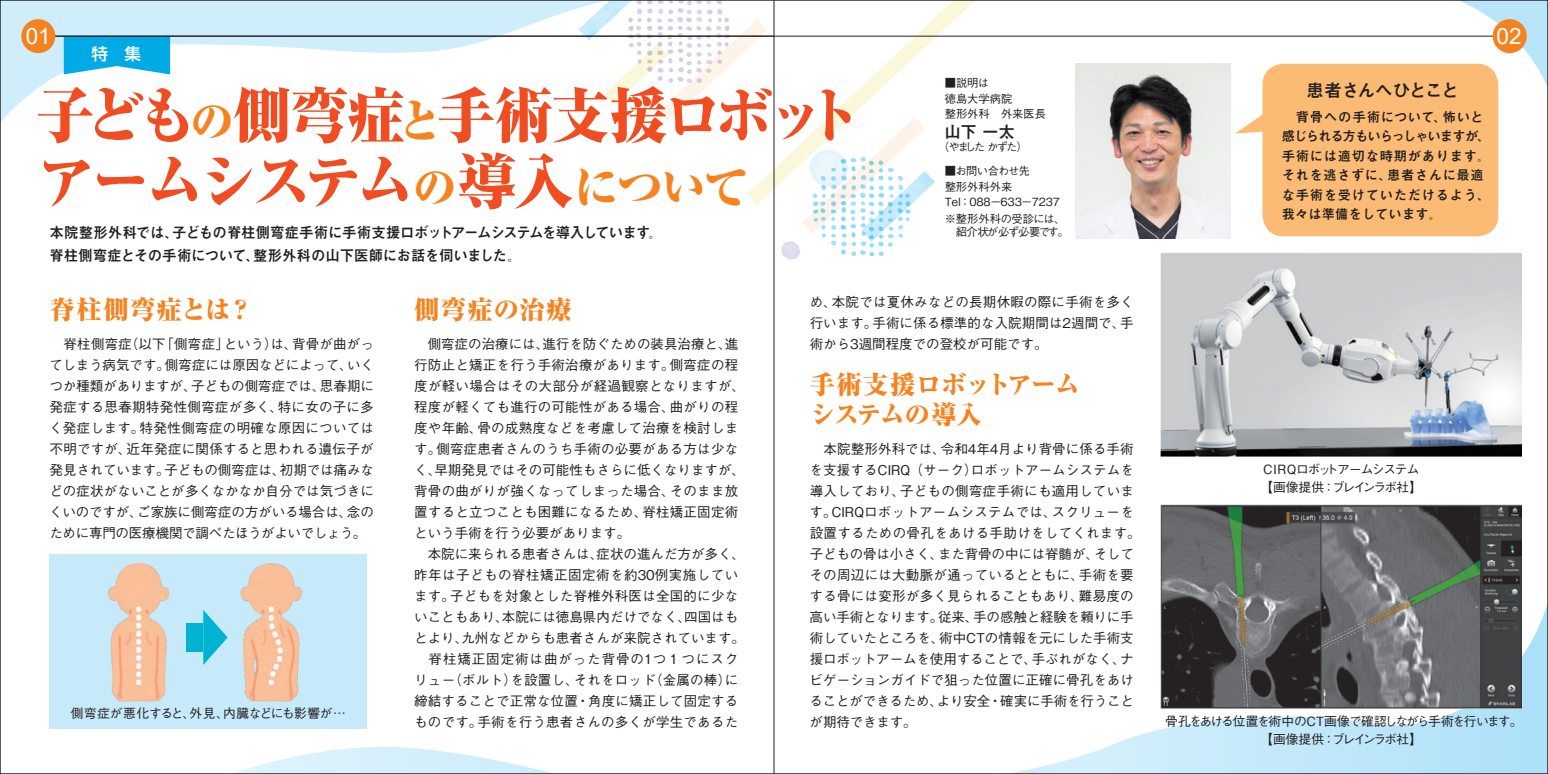
<style>
.page{position:relative;width:1548px;height:774px;background:#fff}
.page>*{position:absolute;margin:0;border:0;box-sizing:border-box;transform-origin:0 0}
.t1{font:800 expanded 60px/66px "Ryumin Pr 6";letter-spacing:-.09em;color:#f04d22}
.t2{font:800 expanded 25.5px/30px "Ryumin Pr 6";letter-spacing:-.04em;color:#f58420}
.t3{font:800 expanded 25.5px "Ryumin Pr 6";letter-spacing:.035em;color:#f58420}
.t4{font:800 expanded 25.5px "Ryumin Pr 6";letter-spacing:.005em;color:#f58420}
.t5{font:22.5px "Arial";color:#fff}
.t6{font:700 18px "Mi Go MB1 Std De";letter-spacing:-.06em;color:#231f20}
.t7{font:700 16.5px "Mi Go MB1 Std De";color:#231f20}
.t8{font:500 16.5px "UD Shin Go Pro";color:#fff}
.t9{font:700 15px/22.5px "Mi Go MB1 Std De";letter-spacing:-.03em;color:#231f20}
.t10{font:500 13.5px/21px "Gothic BBB Pr 6";letter-spacing:.01em;color:#231f20;text-align:justify}
.t11{font:700 13.5px/19.5px "Mi Go MB1 Std De";letter-spacing:.04em;color:#231f20}
.t12{font:500 12.75px/18px "Gothic BBB Pr 6";letter-spacing:-.1em;color:#231f20;text-align:center}
.t13{font:500 12.75px/18px "Gothic BBB Pr 6";letter-spacing:-.07em;color:#231f20}
.t14{font:500 12.75px "Gothic BBB Pr 6";letter-spacing:-.025em;color:#231f20}
.t15{font:500 11.25px/16.5px "Gothic BBB Pr 6";color:#231f20}
.t16{font:500 11.25px/16.5px "Gothic BBB Pr 6";letter-spacing:-.03em;color:#231f20}
.t17{font:500 11.25px "Gothic BBB Pr 6";letter-spacing:-.095em;color:#231f20}
.s1{font-size:45px;color:#f58420}
</style>
<div class="page">
<svg style="left:2px;top:2px;width:576px;height:118px"></svg>
<svg style="left:231px;top:602px;width:1315px;height:170px"></svg>
<svg style="left:1320px;top:2px;width:226px;height:159px"></svg>
<svg style="left:578px;top:2px;width:169px;height:119px"></svg>
<svg style="left:747px;top:2px;width:270px;height:203px"></svg>
<svg style="left:781px;top:117px;width:154px;height:142px"></svg>
<div style="left:50px;top:554px;width:317px;height:174px;background:#c6eafa"></div>
<div style="left:1262px;top:64px;width:236px;height:172px;background:#fcbb74;border-radius:21px"></div>
<img style="left:1075px;top:64px;width:155px;height:175px">
<svg style="left:64px;top:37px;width:106px;height:37px;background:#1ab3e7"></svg>
<svg style="left:1235px;top:89px;width:28px;height:45px"></svg>
<img style="left:108px;top:563px;width:62px;height:139px">
<img style="left:240px;top:563px;width:63px;height:139px">
<img style="left:1161px;top:253px;width:360px;height:203px">
<img style="left:1161px;top:505px;width:360px;height:203px">
<svg style="left:203px;top:610px;width:25px;height:55px"></svg>
<div style="left:187px;top:623px;width:16px;height:28px;background:#00b3d2"></div>
<hr style="left:774px;top:36px;width:740px;height:1px;background:#231f20">
<hr style="left:43px;top:36px;width:731px;height:1px;background:#231f20">
<div style="left:1492px;top:19px;width:34px;height:34px;background:#f58220;border-radius:50%"></div>
<div style="left:21px;top:19px;width:34px;height:34px;background:#f58220;border-radius:50%"></div>
<hr style="left:774px;top:0;width:1px;height:774px;background:#231f20">
<h3 class="t5" style="left:26px;top:21px;width:27px">01</h3>
<h3 class="t5" style="left:1496px;top:21px;width:27px">02</h3>
<p class="t8" style="left:92px;top:40px;width:51px">特　集</p>
<h1 class="t1" style="left:36px;top:81px;width:827px">子ども<span class="s1">の</span>側弯症<span class="s1">と</span>手術支援ロボットアームシステム<span class="s1">の</span>導入<span class="s1">について</span></h1>
<p class="t9" style="left:50px;top:220px;width:615px">本院整形外科では、子どもの脊柱側弯症手術に手術支援ロボットアームシステムを導入しています。脊柱側弯症とその手術について、整形外科の山下医師にお話を伺いました。</p>
<p class="t15" style="left:945px;top:74px;width:69px">■説明は<br>徳島大学病院</p>
<p class="t15" style="left:945px;top:105px;width:103px">整形外科　外来医長</p>
<p class="t7" style="left:944px;top:119px;width:72px">山下 一太</p>
<p class="t16" style="left:938px;top:138px;width:91px">（やました かずた）</p>
<p class="t16" style="left:945px;top:162px;width:87px">■お問い合わせ先整形外科外来</p>
<p class="t15" style="left:945px;top:193px;width:122px">Tel：０８８－６３３－7237 ※整形外科の受診には、</p>
<p class="t17" style="left:956px;top:223px;width:115px">紹介状が必ず必要です。</p>
<h2 class="t3" style="left:50px;top:289px;width:205px">脊柱側弯症とは？</h2>
<h2 class="t4" style="left:414px;top:289px;width:159px">側弯症の治療</h2>
<p class="t10" style="left:49px;top:332px;width:326px">　脊柱側弯症（以下「側弯症」という）は、背骨が曲がってしまう病気です。側弯症には原因などによって、いくつか種類がありますが、子どもの側弯症では、思春期に発症する思春期特発性側弯症が多く、特に女の子に多く発症します。特発性側弯症の明確な原因については不明ですが、近年発症に関係すると思われる遺伝子が発見されています。子どもの側弯症は、初期では痛みなどの症状がないことが多くなかなか自分では気づきにくいのですが、ご家族に側弯症の方がいる場合は、念のために専門の医療機関で調べたほうがよいでしょう。</p>
<p class="t10" style="left:414px;top:332px;width:332px;text-align:left">　側弯症の治療には、進行を防ぐための装具治療と、進行防止と矯正を行う手術治療があります。側弯症の程度が軽い場合はその大部分が経過観察となりますが、程度が軽くても進行の可能性がある場合、曲がりの程度や年齢、骨の成熟度などを考慮して治療を検討します。側弯症患者さんのうち手術の必要がある方は少なく、早期発見ではその可能性もさらに低くなりますが、背骨の曲がりが強くなってしまった場合、そのまま放置すると立つことも困難になるため、脊柱矯正固定術という手術を行う必要があります。<br>　本院に来られる患者さんは、症状の進んだ方が多く、昨年は子どもの脊柱矯正固定術を約30例実施しています。子どもを対象とした脊椎外科医は全国的に少ないこともあり、本院には徳島県内だけでなく、四国はもとより、九州などからも患者さんが来院されています。　脊柱矯正固定術は曲がった背骨の1つ１つにスクリュー（ボルト）を設置し、それをロッド（金属の棒）に締結することで正常な位置・角度に矯正して固定するものです。手術を行う患者さんの多くが学生であるた</p>
<p class="t14" style="left:71px;top:703px;width:277px">側弯症が悪化すると、外見、内臓などにも影響が…</p>
<p class="t10" style="left:810px;top:290px;width:326px">め、本院では夏休みなどの長期休暇の際に手術を多く行います。手術に係る標準的な入院期間は2週間で、手術から3週間程度での登校が可能です。</p>
<h2 class="t2" style="left:810px;top:369px;width:272px">手術支援ロボットアームシステムの導入</h2>
<p class="t10" style="left:809px;top:437px;width:332px;text-align:left">　本院整形外科では、令和4年4月より背骨に係る手術を支援するCIRQ （サーク）ロボットアームシステムを導入しており、子どもの側弯症手術にも適用しています。CIRQロボットアームシステムでは、スクリューを設置するための骨孔をあける手助けをしてくれます。子どもの骨は小さく、また背骨の中には脊髄が、そしてその周辺には大動脈が通っているとともに、手術を要する骨には変形が多く見られることもあり、難易度の高い手術となります。従来、手の感触と経験を頼りに手術していたところを、術中CTの情報を元にした手術支援ロボットアームを使用することで、手ぶれがなく、ナビゲーションガイドで狙った位置に正確に骨孔をあけることができるため、より安全・確実に手術を行うことが期待できます。</p>
<h3 class="t6" style="left:1306px;top:77px;width:154px">患者さんへひとこと</h3>
<p class="t11" style="left:1281px;top:105px;width:210px;text-indent:14px">背骨への手術について、怖いと感じられる方もいらっしゃいますが、手術には適切な時期があります。それを逃さずに、患者さんに最適な手術を受けていただけるよう、我々は準備をしています。</p>
<p class="t13" style="left:1260px;top:459px;width:163px">CIRQロボットアームシステム【画像提供：ブレインラボ社】</p>
<p class="t12" style="left:1165px;top:711px;width:359px">骨孔をあける位置を術中のCT画像で確認しながら手術を行います。【画像提供：ブレインラボ社】</p>
</div>
